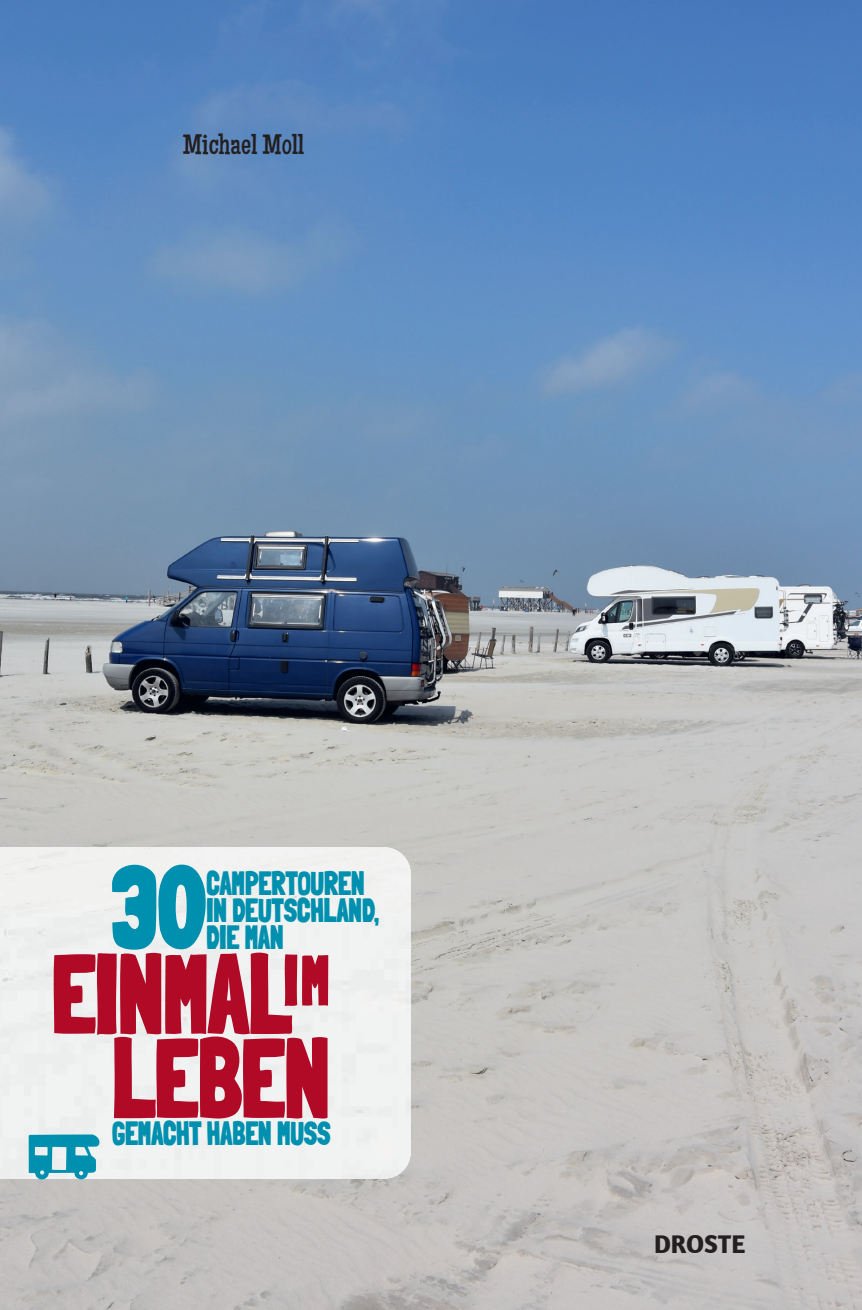
<style>
.page{position:relative;width:862px;height:1310px;background:#fff}
.page>*{position:absolute;margin:0;border:0;box-sizing:border-box;transform-origin:0 0}
.t1{font:900 117.9px "Londrina Solid";color:#0090af;scale:.82 1}
.t2{font:900 112.27px/84.1px "Londrina Solid";letter-spacing:-.01em;color:#b00a27;text-align:center;scale:.82 1}
.t3{font:900 32.85px/27.2px "Londrina Solid";color:#0090af;scale:.82 1}
.t4{font:28.57px "Maiden Orange";color:#231f20}
.t5{font:700 26.1px "Amaranth";color:#231f20}
</style>
<div class="page">
<img style="left:0;top:0;width:862px;height:1310px">
<div style="left:0;top:847px;width:411px;height:332px;background:#f1f1f1"></div>
<svg style="left:29px;top:1134px;width:72px;height:46px"></svg>
<p class="t4" style="left:183px;top:128px;width:123px">Michael Moll</p>
<h1 class="t1" style="left:111px;top:838px;width:118px">30</h1>
<p class="t3" style="left:207px;top:869px;width:212px">CAMPERTOUREN<br>IN DEUTSCHLAND,<br>DIE MAN</p>
<h2 class="t2" style="left:51px;top:950px;width:341px">EINMAL<sup>IM<br></sup>LEBEN</h2>
<p class="t3" style="left:112px;top:1119px;width:268px">GEMACHT HABEN MUSS</p>
<p class="t5" style="left:654px;top:1228px;width:93px">DROSTE</p>
</div>
